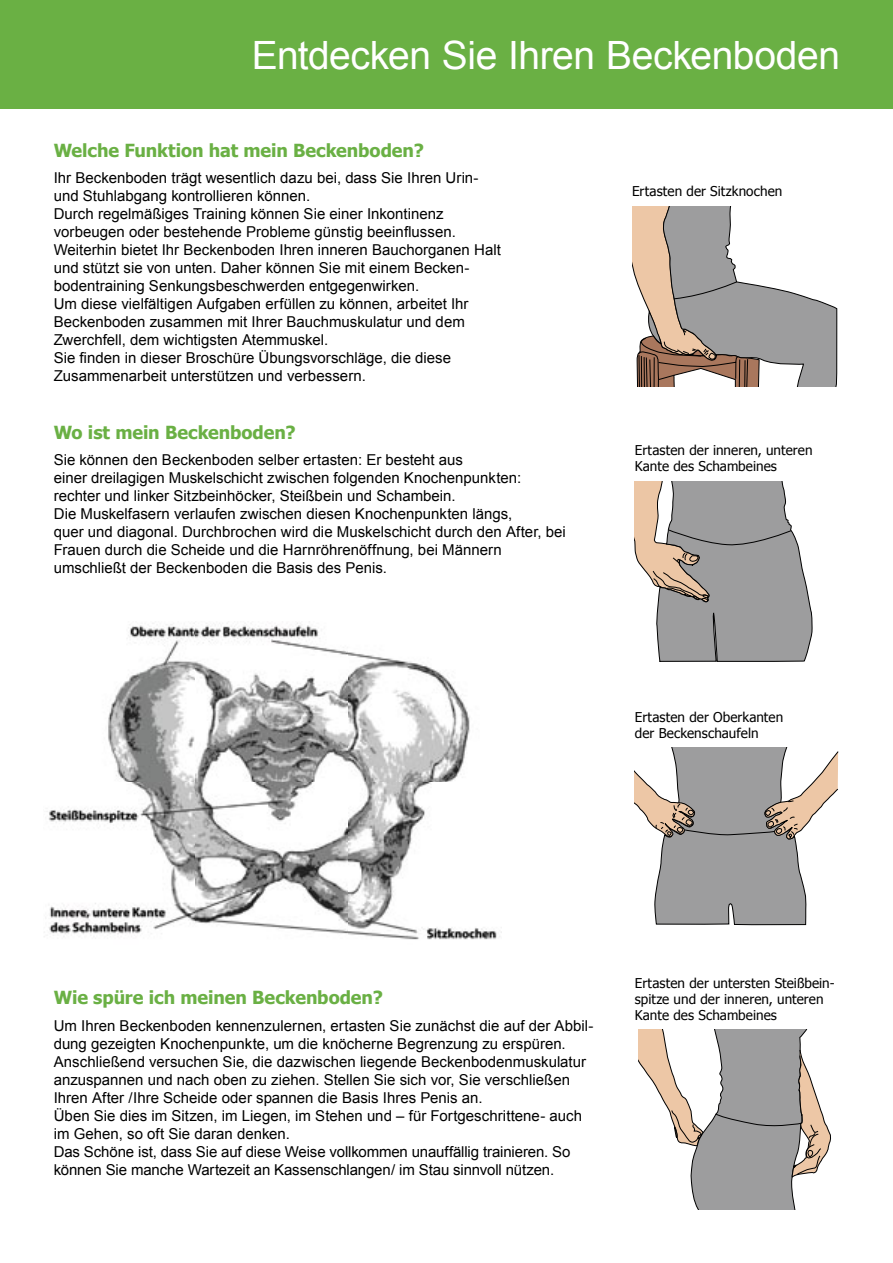
<style>
.page{position:relative;width:893px;height:1263px;background:#fff}
.page>*{position:absolute;margin:0;border:0;box-sizing:border-box;transform-origin:0 0}
.t1{font:39px "Arial";letter-spacing:-.01em;color:#fff}
.t2{font:700 18px "Tahoma";letter-spacing:-.005em;color:#6ab044}
.t3{font:15px/18px "Arial";color:#000}
.t4{font:13.5px/16.2px "Tahoma";letter-spacing:.005em;color:#000}
</style>
<div class="page">
<div style="left:0;top:0;width:893px;height:108px;background:#6ab044"></div>
<svg style="left:635px;top:747px;width:204px;height:178px"></svg>
<svg style="left:635px;top:481px;width:178px;height:180px;background:#aeaaa8"></svg>
<svg style="left:632px;top:206px;width:205px;height:180px"></svg>
<svg style="left:639px;top:1030px;width:192px;height:180px"></svg>
<img style="left:44px;top:623px;width:458px;height:317px">
<h1 class="t1" style="left:252px;top:30px;width:590px">Entdecken Sie Ihren Beckenboden</h1>
<p class="t2" style="left:54px;top:137px;width:372px">Welche Funktion hat mein Beckenboden?</p>
<p class="t3" style="left:54px;top:169px;width:449px">Ihr Beckenboden trägt wesentlich dazu bei, dass Sie Ihren Urin&shy;und Stuhlabgang kontrollieren können.<br>Durch regelmäßiges Training können Sie einer Inkontinenz vorbeugen oder bestehende Probleme günstig beeinflussen.<br>Weiterhin bietet Ihr Beckenboden Ihren inneren Bauchorganen Halt und stützt sie von unten. Daher können Sie mit einem Becken&shy;bodentraining Senkungsbeschwerden entgegenwirken.<br>Um diese vielfältigen Aufgaben erfüllen zu können, arbeitet Ihr Beckenboden zusammen mit Ihrer Bauchmuskulatur und dem Zwerchfell, dem wichtigsten Atemmuskel.<br>Sie finden in dieser Broschüre Übungsvorschläge, die diese Zusammenarbeit unterstützen und verbessern.</p>
<p class="t2" style="left:54px;top:420px;width:244px">Wo ist mein Beckenboden?</p>
<p class="t3" style="left:54px;top:451px;width:514px">Sie können den Beckenboden selber ertasten: Er besteht aus<br>einer dreilagigen Muskelschicht zwischen folgenden Knochenpunkten: rechter und linker Sitzbeinhöcker, Steißbein und Schambein.<br>Die Muskelfasern verlaufen zwischen diesen Knochenpunkten längs,<br>quer und diagonal. Durchbrochen wird die Muskelschicht durch den After, bei Frauen durch die Scheide und die Harnröhrenöffnung, bei Männern umschließt der Beckenboden die Basis des Penis.</p>
<p class="t4" style="left:632px;top:182px;width:152px">Ertasten der Sitzknochen</p>
<p class="t4" style="left:635px;top:441px;width:179px">Ertasten der inneren, unteren<br>Kante des Schambeines</p>
<p class="t4" style="left:635px;top:708px;width:150px">Ertasten der Oberkanten der Beckenschaufeln</p>
<p class="t2" style="left:54px;top:985px;width:331px">Wie spüre ich meinen Beckenboden?</p>
<p class="t3" style="left:54px;top:1016px;width:541px">Um Ihren Beckenboden kennenzulernen, ertasten Sie zunächst die auf der Abbil&shy;dung gezeigten Knochenpunkte, um die knöcherne Begrenzung zu erspüren.<br>Anschließend versuchen Sie, die dazwischen liegende Beckenbodenmuskulatur anzuspannen und nach oben zu ziehen. Stellen Sie sich vor, Sie verschließen Ihren After /Ihre Scheide oder spannen die Basis Ihres Penis an.<br>Üben Sie dies im Sitzen, im Liegen, im Stehen und – für Fortgeschrittene- auch im Gehen, so oft Sie daran denken.<br>Das Schöne ist, dass Sie auf diese Weise vollkommen unauffällig trainieren. So können Sie manche Wartezeit an Kassenschlangen/ im Stau sinnvoll nützen.</p>
<p class="t4" style="left:635px;top:974px;width:201px">Ertasten der untersten Steißbein&shy;spitze und der inneren, unteren<br>Kante des Schambeines</p>
</div>
